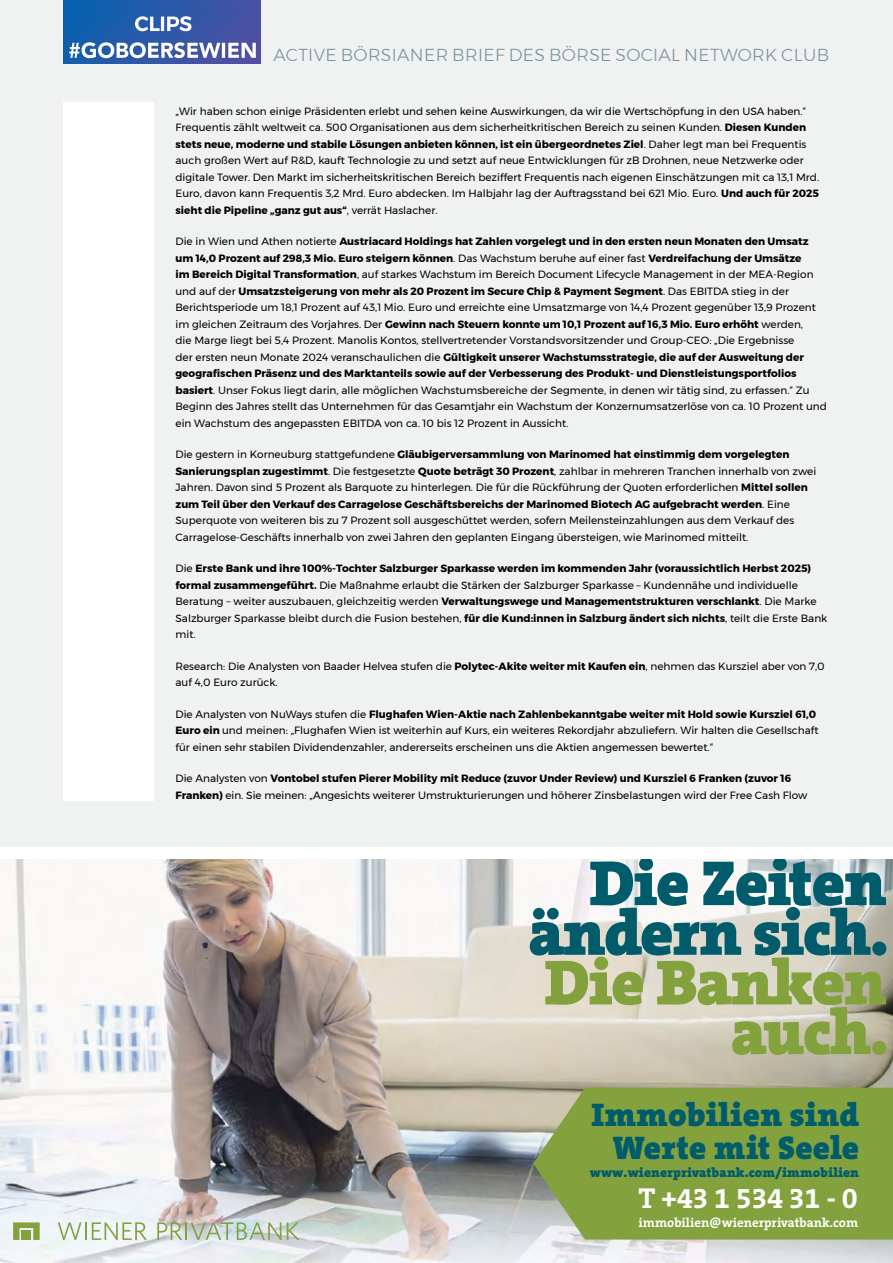
<style>
.page{position:relative;width:893px;height:1263px;background:#fff}
.page>*{position:absolute;margin:0;border:0;box-sizing:border-box;transform-origin:0 0}
.t1{font:900 64.2px/49.7px "The Serif B W9";letter-spacing:-.02em;color:#005c6b;text-align:right}
.t2{font:900 64.2px/49.7px "The Serif B W9";letter-spacing:-.02em;color:#83a23e;text-align:right}
.t3{font:900 33px/33px "The Serif B W9";letter-spacing:.01em;color:#005c6b;text-align:right}
.t4{font:700 28.95px "The Serif B W7";letter-spacing:-.01em;color:#fff}
.t5{font:300 17.25px "Montserrat";letter-spacing:.02em;color:#7b93a0}
.t6{font:900 13.35px "The Serif B W9";letter-spacing:.01em;color:#005c6b}
.t7{font:700 12.9px "The Serif B W7";color:#fff}
.t8{font:10.5px/16.5px "Montserrat";color:#000}
.t9{font:700 10.5px/16.5px "Montserrat";color:#000}
.s1{font-weight:700}
.s2{font-weight:400}
</style>
<div class="page">
<div style="left:0;top:0;width:893px;height:846px;background:#f0f1f1"></div>
<div style="left:64px;top:102px;width:90px;height:698px;background:#fff"></div>
<img style="left:0;top:859px;width:893px;height:404px">
<svg style="left:58px;top:1222px;width:89px;height:18px"></svg>
<svg style="left:157px;top:1222px;width:124px;height:18px;background:#bdcab5"></svg>
<svg style="left:287px;top:1222px;width:13px;height:18px"></svg>
<svg style="left:13px;top:1222px;width:27px;height:18px"></svg>
<svg style="left:533px;top:1088px;width:360px;height:151px;background:#87a446"></svg>
<svg style="left:884px;top:859px;width:9px;height:4px"></svg>
<div style="left:64px;top:10px;width:196px;height:53px;background:linear-gradient(to right,#0a60ae,#4e50a2)"></div>
<svg style="left:64px;top:0;width:196px;height:10px;background:#2659a8"></svg>
<svg style="left:69px;top:42px;width:187px;height:16px"></svg>
<svg style="left:135px;top:16px;width:57px;height:15px"></svg>
<h3 class="t5" style="left:273px;top:42px;width:557px">ACTIVE BÖRSIANER BRIEF DES BÖRSE SOCIAL NETWORK CLUB</h3>
<p class="t8" style="left:176px;top:103px;width:645px">„Wir haben schon einige Präsidenten erlebt und sehen keine Auswirkungen, da wir die Wertschöpfung in den USA haben.“ Frequentis zählt weltweit ca. 500 Organisationen aus dem sicherheitkritischen Bereich zu seinen Kunden. <span class="s1">Diesen Kunden stets neue, moderne und stabile Lösungen anbieten können, ist ein übergeordnetes Ziel</span>. Daher legt man bei Frequentis auch großen Wert auf R&amp;D, kauft Technologie zu und setzt auf neue Entwicklungen für zB Drohnen, neue Netzwerke oder digitale Tower. Den Markt im sicherheitskritischen Bereich beziffert Frequentis nach eigenen Einschätzungen mit ca 13,1 Mrd.<br>Euro, davon kann Frequentis 3,2 Mrd. Euro abdecken. Im Halbjahr lag der Auftragsstand bei 621 Mio. Euro. <span class="s1">Und auch für 2025 sieht die Pipeline „ganz gut aus“</span>, verrät Haslacher.</p>
<p class="t8" style="left:176px;top:233px;width:653px">Die in Wien und Athen notierte <span class="s1">Austriacard Holdings hat Zahlen vorgelegt und in den ersten neun Monaten den Umsatz um 14,0 Prozent auf 298,3 Mio. Euro steigern können</span>. Das Wachstum beruhe auf einer fast <span class="s1">Verdreifachung der Umsätze<br>im Bereich Digital Transformation</span>, auf starkes Wachstum im Bereich Document Lifecycle Management in der MEA-Region und auf der <span class="s1">Umsatzsteigerung von mehr als 20 Prozent im Secure Chip &amp; Payment Segment</span>. Das EBITDA stieg in der Berichtsperiode um 18,1 Prozent auf 43,1 Mio. Euro und erreichte eine Umsatzmarge von 14,4 Prozent gegenü ber 13,9 Prozent im gleichen Zeitraum des Vorjahres. Der <span class="s1">Gewinn nach Steuern konnte um 10,1 Prozent auf 16,3 Mio. Euro erhöht</span> werden,<br>die Marge liegt bei 5,4 Prozent. Manolis Kontos, stellvertretender Vorstandsvorsitzender und Group-CEO: „Die Ergebnisse<br>der ersten neun Monate 2024 veranschaulichen die <span class="s1">Gü ltigkeit unserer Wachstumsstrategie, die auf der Ausweitung der geografischen Präsenz und des Marktanteils sowie auf der Verbesserung des Produkt- und Dienstleistungsportfolios basiert</span>. Unser Fokus liegt darin, alle möglichen Wachstumsbereiche der Segmente, in denen wir tätig sind, zu erfassen.“ Zu Beginn des Jahres stellt das Unternehmen für das Gesamtjahr ein Wachstum der Konzernumsatzerlöse von ca. 10 Prozent und ein Wachstum des angepassten EBITDA von ca. 10 bis 12 Prozent in Aussicht.</p>
<p class="t8" style="left:176px;top:446px;width:642px">Die gestern in Korneuburg stattgefundene <span class="s1">Gläubigerversammlung von Marinomed hat einstimmig dem vorgelegten Sanierungsplan zugestimmt</span>. Die festgesetzte <span class="s1">Quote beträgt 30 Prozent</span>, zahlbar in mehreren Tranchen innerhalb von zwei Jahren. Davon sind 5 Prozent als Barquote zu hinterlegen. Die für die Rückführung der Quoten erforderlichen <span class="s1">Mittel sollen zum Teil über den Verkauf des Carragelose Geschäftsbereichs der Marinomed Biotech AG aufgebracht werden</span>. Eine Superquote von weiteren bis zu 7 Prozent soll ausgeschüttet werden, sofern Meilensteinzahlungen aus dem Verkauf des Carragelose-Geschäfts innerhalb von zwei Jahren den geplanten Eingang übersteigen, wie Marinomed mitteilt.</p>
<p class="t9" style="left:176px;top:560px;width:653px"><span class="s2">Die</span> Erste Bank und ihre 100%-Tochter Salzburger Sparkasse werden im kommenden Jahr (voraussichtlich Herbst 2025) formal zusammengeführt. <span class="s2">Die Maßnahme erlaubt die Stärken der Salzburger Sparkasse – Kundennähe und individuelle Beratung – weiter auszubauen, gleichzeitig werden</span> Verwaltungswege und Managementstrukturen verschlankt<span class="s2">. Die Marke Salzburger Sparkasse bleibt durch die Fusion bestehen,</span> für die Kund:innen in Salzburg ändert sich nichts<span class="s2">, teilt die Erste Bank mit.</span></p>
<p class="t8" style="left:176px;top:657px;width:651px">Research: Die Analysten von Baader Helvea stufen die <span class="s1">Polytec-Akite weiter mit Kaufen ein</span>, nehmen das Kursziel aber von 7,0 auf 4,0 Euro zurück.</p>
<p class="t8" style="left:176px;top:705px;width:645px">Die Analysten von NuWays stufen die <span class="s1">Flughafen Wien-Aktie nach Zahlenbekanntgabe weiter mit Hold sowie Kursziel 61,0<br>Euro ein</span> und meinen: „Flughafen Wien ist weiterhin auf Kurs, ein weiteres Rekordjahr abzuliefern. Wir halten die Gesellschaft für einen sehr stabilen Dividendenzahler, andererseits erscheinen uns die Aktien angemessen bewertet.“</p>
<p class="t8" style="left:176px;top:770px;width:633px">Die Analysten von <span class="s1">Vontobel stufen Pierer Mobility mit Reduce (zuvor Under Review) und Kursziel 6 Franken (zuvor 16<br>Franken)</span> ein. Sie meinen: „Angesichts weiterer Umstrukturierungen und höherer Zinsbelastungen wird der Free Cash Flow</p>
<h1 class="t1" style="left:529px;top:858px;width:362px">Die Zeiten ändern sich.</h1>
<h1 class="t2" style="left:544px;top:957px;width:346px">Die Banken auch.</h1>
<h2 class="t3" style="left:592px;top:1097px;width:269px">Immobilien sind<br>Werte mit Seele</h2>
<p class="t6" style="left:590px;top:1163px;width:271px">www.wienerprivatbank.com/immobilien</p>
<p class="t7" style="left:638px;top:1214px;width:221px">immobilien@wienerprivatbank.com</p>
<h3 class="t4" style="left:638px;top:1179px;width:221px">T +43 1 534 31 - 0</h3>
</div>
